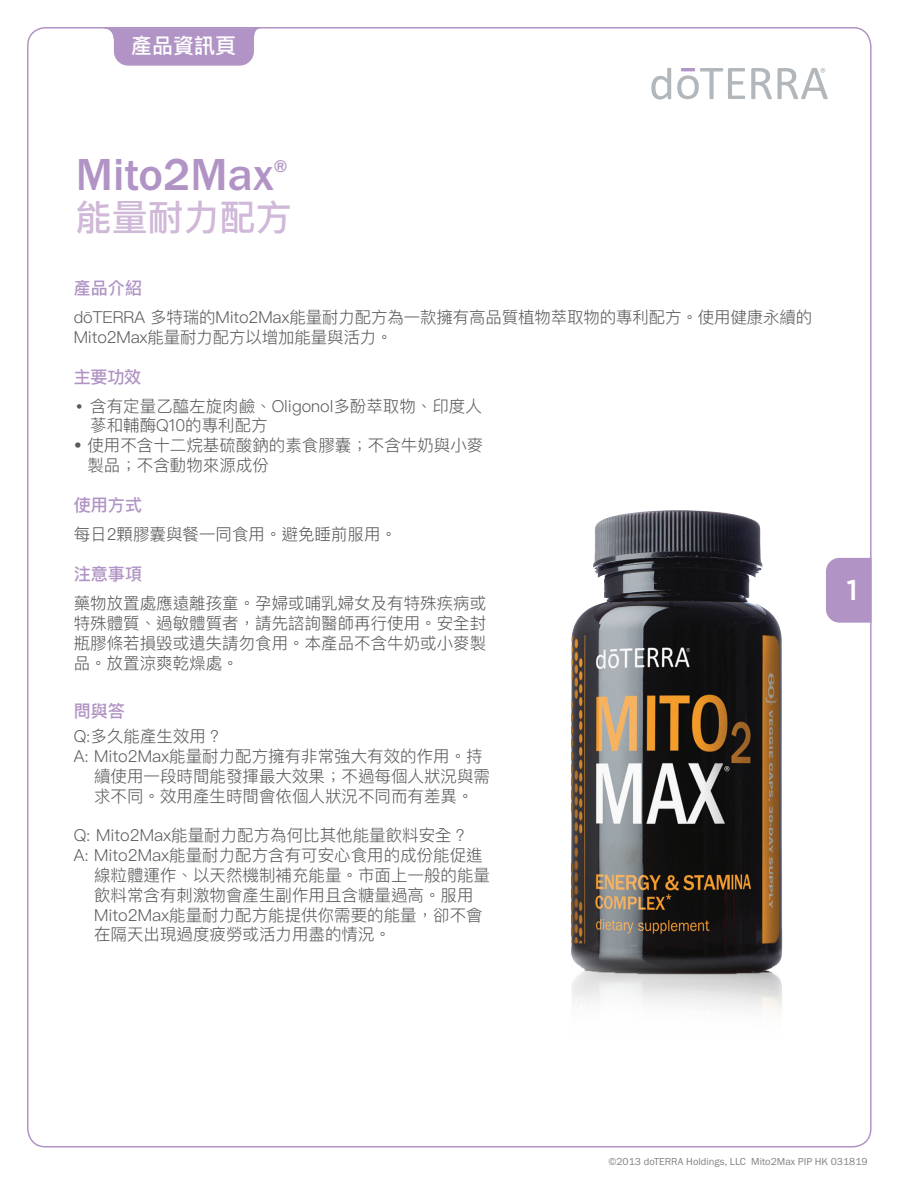
<style>
.page{position:relative;width:918px;height:1188px;background:#fff}
.page>*{position:absolute;margin:0;border:0;box-sizing:border-box;transform-origin:0 0}
.t1{font:500 46.5px "Franklin Gothic URW";color:#b194c5}
.t2{font:500 36px "Ping Fang TC";color:#d0b8d8}
.t3{font:500 28.5px "Gotham";color:#fff}
.t4{font:500 21px "Ping Fang TC";color:#fff}
.t5{font:500 17.55px "Franklin Gothic URW";color:#b194c5}
.t6{font:500 17.1px "Ping Fang TC";color:#b194c5}
.t7{font:300 16.5px/19.8px "Ping Fang TC";color:#5a5a5d}
.t8{font:10.5px "Franklin Gothic URW Boo";color:#808285}
.s1{font-family:"Franklin Gothic URW Boo";font-weight:400}
</style>
<div class="page">
<div style="left:832px;top:558px;width:40px;height:65px;background:#b194c5"></div>
<img style="left:571px;top:510px;width:261px;height:500px">
<svg style="left:103px;top:27px;width:157px;height:39px;background:#baa0cb"></svg>
<svg style="left:751px;top:68px;width:21px;height:31px"></svg>
<svg style="left:677px;top:68px;width:68px;height:31px"></svg>
<svg style="left:651px;top:68px;width:20px;height:32px"></svg>
<svg style="left:778px;top:68px;width:50px;height:31px"></svg>
<p class="t4" style="left:131px;top:33px;width:106px">產品資訊頁</p>
<h1 class="t1" style="left:76px;top:146px;width:199px">Mito2Max</h1>
<p class="t5" style="left:274px;top:156px;width:15px">®</p>
<h2 class="t2" style="left:76px;top:195px;width:218px">能量耐力配方</h2>
<p class="t6" style="left:74px;top:277px;width:70px">產品介紹</p>
<p class="t7" style="left:74px;top:307px;width:740px">dōTERRA 多特瑞的Mito2Max能量耐力配方為一款擁有高品質植物萃取物的專利配方。使用健康永續的<br>Mito2Max能量耐力配方以增加能量與活力。</p>
<p class="t6" style="left:74px;top:366px;width:69px">主要功效</p>
<p class="t7" style="left:90px;top:396px;width:393px;text-indent:-16px"><span class="s1">•</span> 含有定量乙醯左旋肉鹼、Oligonol多酚萃取物、印度人蔘和輔酶Q10的專利配方</p>
<p class="t7" style="left:87px;top:436px;width:397px;text-indent:-14px">• 使用不含十二烷基硫酸鈉的素食膠囊；不含牛奶與小麥製品；不含動物來源成份</p>
<p class="t6" style="left:74px;top:495px;width:70px">使用方式</p>
<p class="t7" style="left:74px;top:524px;width:325px">每日2顆膠囊與餐一同食用。避免睡前服用。</p>
<p class="t6" style="left:74px;top:564px;width:70px">注意事項</p>
<p class="t7" style="left:74px;top:594px;width:414px;text-align:justify">藥物放置處應遠離孩童。孕婦或哺乳婦女及有特殊疾病或特殊體質、過敏體質者，請先諮詢醫師再行使用。安全封瓶膠條若損毀或遺失請勿食用。本產品不含牛奶或小麥製品。放置涼爽乾燥處。</p>
<p class="t6" style="left:74px;top:700px;width:53px">問與答</p>
<p class="t7" style="left:74px;top:727px;width:150px">Q:多久能產生效用？</p>
<p class="t7" style="left:74px;top:747px;width:411px">A: Mito2Max能量耐力配方擁有非常強大有效的作用。持</p>
<p class="t7" style="left:94px;top:766px;width:398px">續使用一段時間能發揮最大效果；不過每個人狀況與需</p>
<p class="t7" style="left:94px;top:786px;width:381px">求不同。效用產生時間會依個人狀況不同而有差異。</p>
<p class="t7" style="left:74px;top:826px;width:396px">Q: Mito2Max能量耐力配方為何比其他能量飲料安全？</p>
<p class="t7" style="left:74px;top:846px;width:411px">A: Mito2Max能量耐力配方含有可安心食用的成份能促進</p>
<p class="t7" style="left:94px;top:865px;width:398px">線粒體運作、以天然機制補充能量。市面上一般的能量</p>
<p class="t7" style="left:94px;top:885px;width:381px">飲料常含有刺激物會產生副作用且含糖量過高。服用</p>
<p class="t7" style="left:94px;top:905px;width:390px">Mito2Max能量耐力配方能提供你需要的能量，卻不會</p>
<p class="t7" style="left:94px;top:925px;width:299px">在隔天出現過度疲勞或活力用盡的情況。</p>
<h3 class="t3" style="left:847px;top:571px;width:13px">1</h3>
<p class="t8" style="left:608px;top:1155px;width:261px">©2013 doTERRA Holdings, LLC Mito2Max PIP HK 031819</p>
</div>
